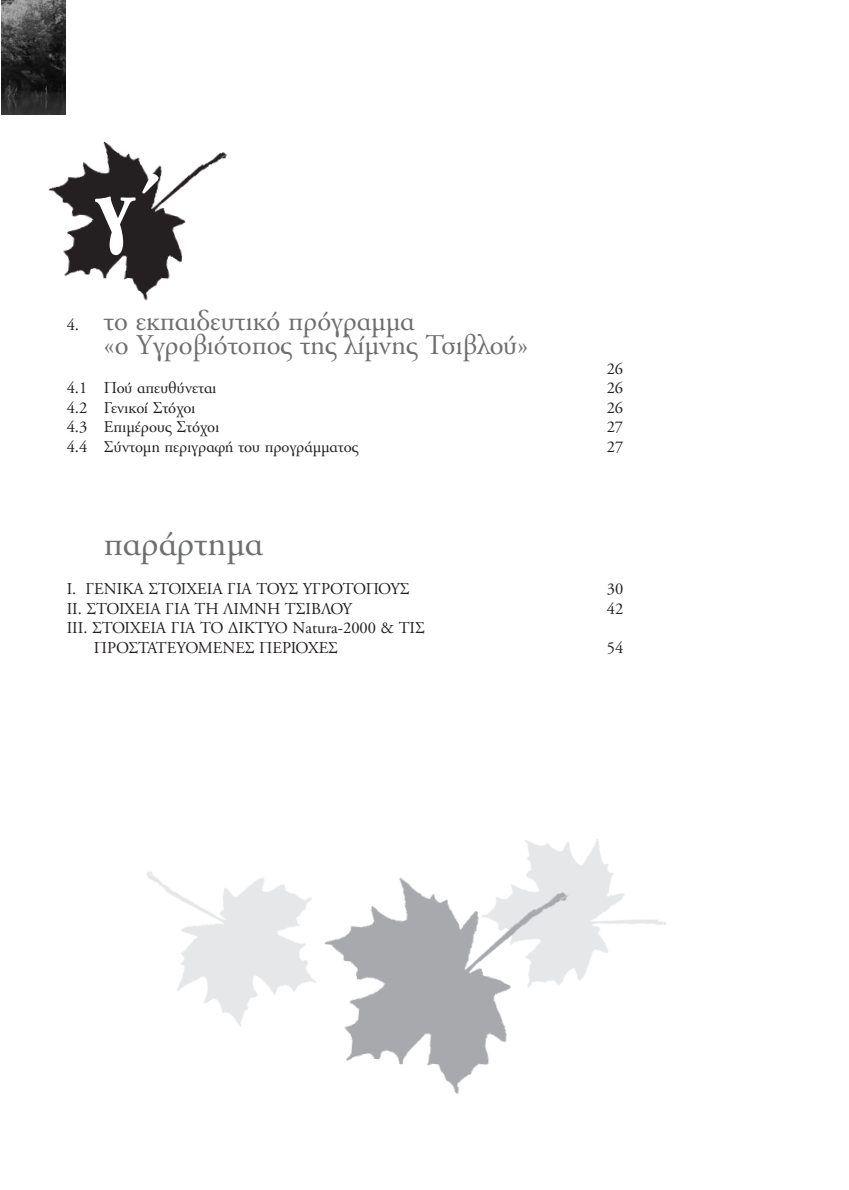
<style>
.page{position:relative;width:849px;height:1190px;background:#fff}
.page>*{position:absolute;margin:0;border:0;box-sizing:border-box;transform-origin:0 0}
.t1{font:700 87px "Samos";color:#fff}
.t2{font:36px "Samos";color:#6d6e70}
.t3{font:28.5px/24px "Samos";color:#6d6e70}
.t4{font:16.5px/19.5px "Samos";color:#231f20}
.s1{font-size:16.5px;color:#231f20}
</style>
<div class="page">
<img style="left:1px;top:0;width:64px;height:115px">
<img style="left:147px;top:871px;width:153px;height:156px">
<img style="left:525px;top:840px;width:140px;height:139px">
<img style="left:48px;top:141px;width:180px;height:160px">
<img style="left:300px;top:844px;width:281px;height:250px">
<h1 class="t1" style="left:94px;top:170px;width:135px">γ΄ ΄</h1>
<h3 class="t3" style="left:104px;top:312px;width:426px;text-indent:-37px"><span class="s1">4.</span> το εκπαιδευτικό πρόγραµµα<br>«ο Υγροβιότοπος της λίµνης Τσιβλού»</h3>
<p class="t4" style="left:607px;top:360px;width:18px">26</p>
<p class="t4" style="left:67px;top:379px;width:151px">4.1 Πού απευθύνεται</p>
<p class="t4" style="left:607px;top:379px;width:18px">26</p>
<p class="t4" style="left:67px;top:399px;width:130px">4.2 Γενικοί Στόχοι</p>
<p class="t4" style="left:607px;top:399px;width:18px">26</p>
<p class="t4" style="left:67px;top:418px;width:154px">4.3 Επιµέρους Στόχοι</p>
<p class="t4" style="left:607px;top:418px;width:18px">27</p>
<p class="t4" style="left:67px;top:438px;width:293px">4.4 Σύντοµη περιγραφή του προγράµµατος</p>
<p class="t4" style="left:607px;top:438px;width:18px">27</p>
<h2 class="t2" style="left:104px;top:529px;width:160px">παράρτηµα</h2>
<p class="t4" style="left:67px;top:580px;width:344px">Ι. ΓΕΝΙΚΑ ΣΤΟΙΧΕΙΑ ΓΙΑ ΤΟΥΣ ΥΓΡΟΤΟΠΟΥΣ</p>
<p class="t4" style="left:607px;top:580px;width:18px">30</p>
<p class="t4" style="left:67px;top:600px;width:287px">ΙΙ. ΣΤΟΙΧΕΙΑ ΓΙΑ ΤΗ ΛΙΜΝΗ ΤΣΙΒΛΟΥ</p>
<p class="t4" style="left:607px;top:600px;width:18px">42</p>
<p class="t4" style="left:94px;top:619px;width:332px;text-indent:-27px">ΙΙΙ. ΣΤΟΙΧΕΙΑ ΓΙΑ ΤΟ ∆ΙΚΤΥΟ Natura-2000 &amp; ΤΙΣ<br>ΠΡΟΣΤΑΤΕΥΟΜΕΝΕΣ ΠΕΡΙΟΧΕΣ</p>
<p class="t4" style="left:607px;top:639px;width:18px">54</p>
</div>
